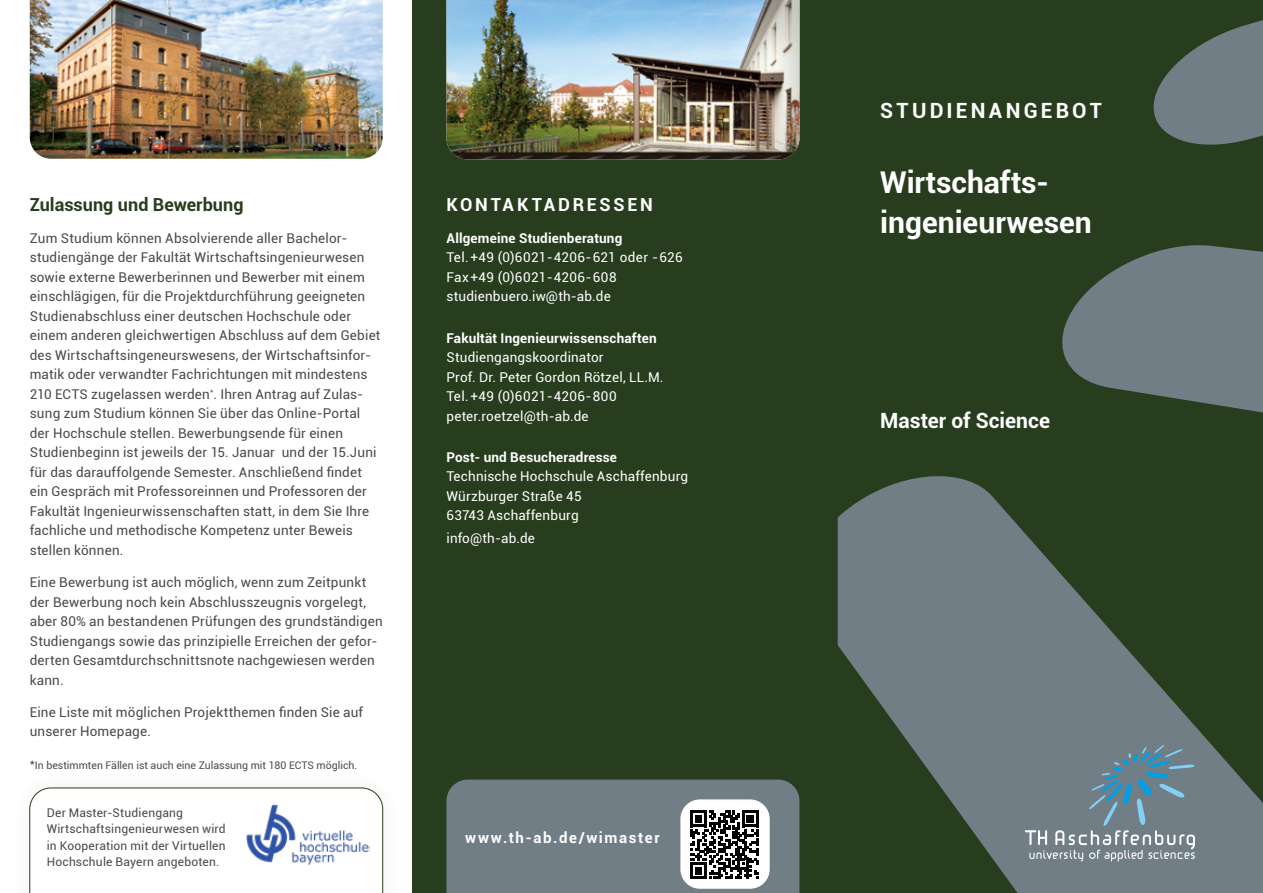
<style>
.page{position:relative;width:1263px;height:893px;background:#fff}
.page>*{position:absolute;margin:0;border:0;box-sizing:border-box;transform-origin:0 0}
.t1{font:700 30px/40.5px "Roboto";color:#fff}
.t2{font:700 21px "Roboto";color:#fff}
.t3{font:700 21px "Roboto";letter-spacing:.14em;color:#fff}
.t4{font:700 18px "Roboto";color:#283d1d}
.t5{font:700 18px "Roboto";letter-spacing:.15em;color:#fff}
.t6{font:700 15px "Roboto";letter-spacing:.11em;color:#fff}
.t7{font:13.5px/19.5px "Roboto";letter-spacing:.015em;color:#4a4a49}
.t8{font:13.5px/19.5px "Roboto";letter-spacing:.015em;color:#fff}
.t9{font:700 13.5px "Roboto";letter-spacing:.01em;color:#fff}
.t10{font:12px/16.5px "Roboto";letter-spacing:.015em;color:#4a4a49}
.t11{font:10.5px "Roboto";color:#4a4a49}
.s1{font-size:12px}
</style>
<div class="page">
<div style="left:412px;top:0;width:851px;height:893px;background:#283d1d"></div>
<svg style="left:1153px;top:20px;width:110px;height:125px"></svg>
<svg style="left:838px;top:476px;width:425px;height:417px;fill:#717e86"></svg>
<svg style="left:1048px;top:245px;width:215px;height:236px;fill:#717e86"></svg>
<svg style="left:1025px;top:745px;width:170px;height:117px"></svg>
<img style="left:446px;top:0;width:353px;height:159px">
<img style="left:30px;top:0;width:353px;height:159px">
<svg style="left:29px;top:787px;width:354px;height:106px"></svg>
<img style="left:246px;top:803px;width:124px;height:62px">
<svg style="left:446px;top:780px;width:353px;height:113px"></svg>
<h3 class="t4" style="left:30px;top:191px;width:215px">Zulassung und Bewerbung</h3>
<p class="t7" style="left:30px;top:228px;width:352px">Zum Studium können Absolvierende aller Bachelor&shy;studiengänge der Fakultät Wirtschaftsingenieurwesen sowie externe Bewerberinnen und Bewerber mit einem einschlägigen, für die Projektdurchführung geeigneten Studienabschluss einer deutschen Hochschule oder einem anderen gleichwertigen Abschluss auf dem Gebiet des Wirtschaftsingeneurswesens, der Wirtschaftsinfor&shy;matik oder verwandter Fachrichtungen mit mindestens 210 ECTS zugelassen werden<sup>*</sup>. Ihren Antrag auf Zulas&shy;sung zum Studium können Sie über das Online-Portal der Hochschule stellen. Bewerbungsende für einen Studienbeginn ist jeweils der 15. Januar und der 15.Juni für das darauffolgende Semester. Anschließend findet ein Gespräch mit Professoreinnen und Professoren der Fakultät Ingenieurwissenschaften statt, in dem Sie Ihre fachliche und methodische Kompetenz unter Beweis stellen können.</p>
<p class="t7" style="left:30px;top:572px;width:354px">Eine Bewerbung ist auch möglich, wenn zum Zeitpunkt der Bewerbung noch kein Abschlusszeugnis vorgelegt, aber 80% an bestandenen Prüfungen des grundständigen Studiengangs sowie das prinzipielle Erreichen der gefor&shy;derten Gesamtdurchschnittsnote nachgewiesen werden kann.</p>
<p class="t7" style="left:30px;top:702px;width:335px">Eine Liste mit möglichen Projektthemen finden Sie auf unserer Homepage.</p>
<p class="t11" style="left:30px;top:758px;width:329px"><span class="s1">*</span>In bestimmten Fällen ist auch eine Zulassung mit 180 ECTS möglich.</p>
<p class="t10" style="left:47px;top:804px;width:180px">Der Master-Studiengang<br>Wirtschaftsingenieurwesen wird in Kooperation mit der Virtuellen<br>Hochschule Bayern angeboten.</p>
<h3 class="t5" style="left:446px;top:191px;width:208px">KONTAKTADRESSEN</h3>
<p class="t9" style="left:446px;top:228px;width:177px">Allgemeine Studienberatung</p>
<p class="t8" style="left:446px;top:247px;width:238px">Tel.+49 (0)6021-4206-621 oder -626<br>Fax+49 (0)6021-4206-608 studienbuero.iw@th-ab.de</p>
<p class="t9" style="left:446px;top:328px;width:212px">Fakultät Ingenieurwissenschaften</p>
<p class="t8" style="left:446px;top:347px;width:218px">Studiengangskoordinator<br>Prof. Dr. Peter Gordon Rötzel, LL.M.<br>Tel.+49 (0)6021-4206-800 peter.roetzel@th-ab.de</p>
<p class="t9" style="left:446px;top:447px;width:172px">Post- und Besucheradresse</p>
<p class="t8" style="left:446px;top:466px;width:243px">Technische Hochschule Aschaffenburg<br>Würzburger Straße 45<br>63743 Aschaffenburg</p>
<p class="t8" style="left:446px;top:528px;width:90px">info@th-ab.de</p>
<p class="t6" style="left:465px;top:827px;width:196px">www.th-ab.de/wimaster</p>
<h2 class="t3" style="left:880px;top:96px;width:223px">STUDIENANGEBOT</h2>
<h1 class="t1" style="left:880px;top:160px;width:213px">Wirtschafts&shy;ingenieurwesen</h1>
<h2 class="t2" style="left:880px;top:406px;width:171px">Master of Science</h2>
</div>
